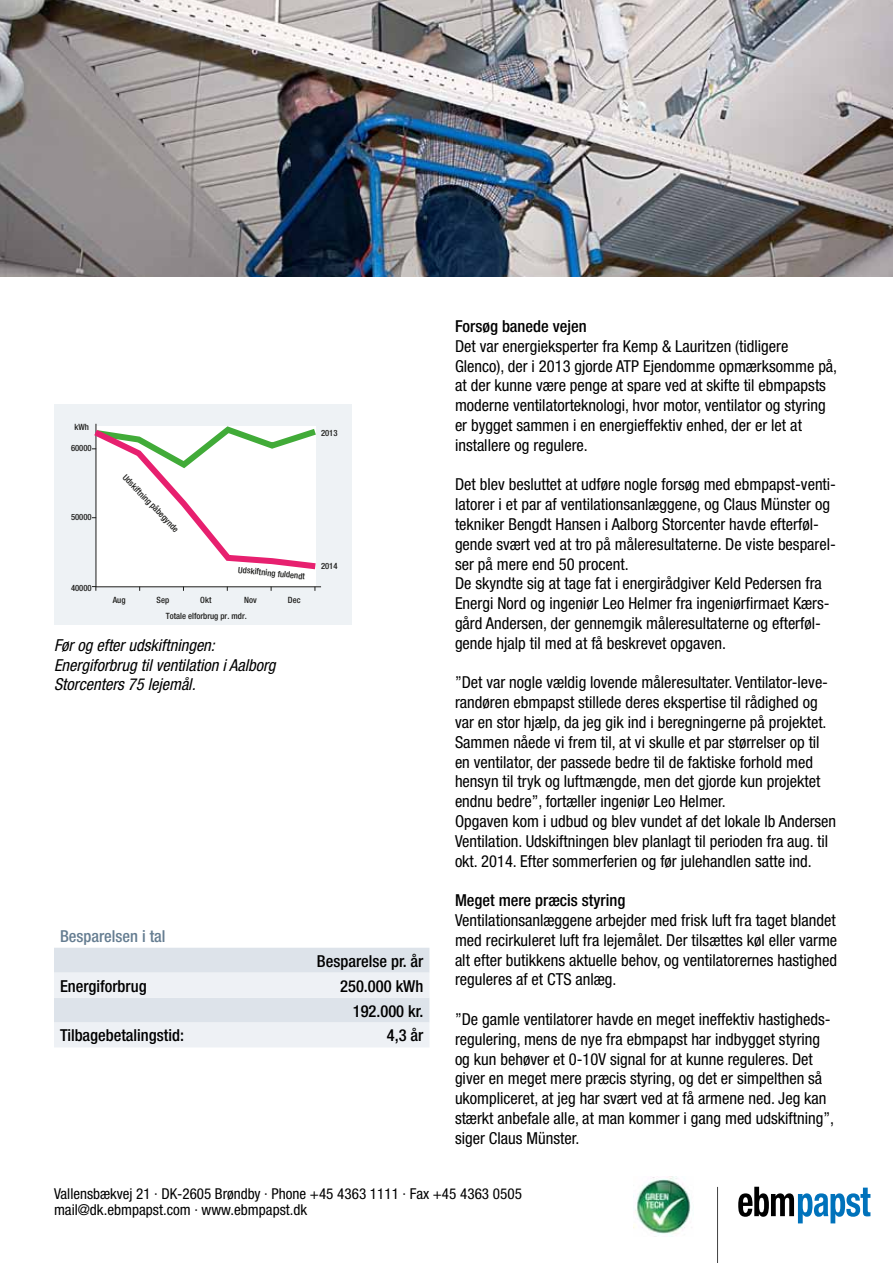
<style>
.page{position:relative;width:893px;height:1263px;background:#fff}
.page>*{position:absolute;margin:0;border:0;box-sizing:border-box;transform-origin:0 0}
.t1{font:condensed 16.5px/19.8px "Helvetica Neue";color:#000}
.t2{font:500 condensed 16.5px/24.9px "Helvetica Neue";color:#000;text-align:right}
.t3{font:italic condensed 16.5px/19.8px "Helvetica Neue";color:#000}
.t4{font:500 condensed 16.5px "Helvetica Neue";color:#657d91}
.t5{font:condensed 15px/16.5px "Helvetica Neue";color:#000}
.t6{font:500 condensed 8.7px "Helvetica Neue";color:#1d1d1b}
</style>
<div class="page">
<div style="left:54px;top:404px;width:298px;height:220px;background:#eef2f5"></div>
<div style="left:96px;top:426px;width:219px;height:161px;background:#fff"></div>
<hr style="left:96px;top:424px;width:1px;height:163px;background:#1d1d1b">
<hr style="left:96px;top:586px;width:225px;height:1px;background:#1d1d1b">
<svg style="left:92px;top:586px;width:5px;height:5px"></svg>
<svg style="left:92px;top:423px;width:224px;height:150px"></svg>
<img style="left:0;top:0;width:893px;height:276px">
<svg style="left:738px;top:1187px;width:132px;height:36px"></svg>
<hr style="left:717px;top:1187px;width:1px;height:76px;background:#000">
<img style="left:634px;top:1177px;width:57px;height:57px">
<svg style="left:54px;top:948px;width:375px;height:99px;background:#e5eaef"></svg>
<p class="t6" style="left:74px;top:421px;width:16px">kWh</p>
<p class="t6" style="left:71px;top:443px;width:22px">60000</p>
<p class="t6" style="left:71px;top:512px;width:22px">50000</p>
<p class="t6" style="left:71px;top:582px;width:22px">40000</p>
<p class="t6" style="left:128px;top:472px;width:78px;rotate:46deg">Udskiftning påbegynde</p>
<p class="t6" style="left:239px;top:564px;width:68px;rotate:6deg">Udskiftning fuldendt</p>
<p class="t6" style="left:113px;top:594px;width:14px">Aug</p>
<p class="t6" style="left:157px;top:594px;width:14px">Sep</p>
<p class="t6" style="left:200px;top:594px;width:13px">Okt</p>
<p class="t6" style="left:244px;top:594px;width:14px">Nov</p>
<p class="t6" style="left:288px;top:594px;width:14px">Dec</p>
<p class="t6" style="left:166px;top:611px;width:82px">Totale elforbrug pr. mdr.</p>
<p class="t3" style="left:54px;top:635px;width:223px">Før og efter udskiftningen:<br>Energiforbrug til ventilation i Aalborg<br>Storcenters 75 lejemål.</p>
<p class="t6" style="left:321px;top:428px;width:18px">2013</p>
<p class="t6" style="left:321px;top:561px;width:18px">2014</p>
<p class="t4" style="left:60px;top:926px;width:107px">Besparelsen i tal</p>
<p class="t2" style="left:317px;top:948px;width:108px">Besparelse pr. år</p>
<p class="t2" style="left:60px;top:973px;width:88px">Energiforbrug</p>
<p class="t2" style="left:340px;top:973px;width:85px">250.000 kWh<br>192.000 kr.</p>
<p class="t2" style="left:60px;top:1023px;width:125px">Tilbagebetalingstid:</p>
<p class="t2" style="left:387px;top:1023px;width:38px">4,3 år</p>
<p class="t2" style="left:455px;top:313px;width:133px">Forsøg banede vejen</p>
<p class="t1" style="left:455px;top:336px;width:384px">Det var energieksperter fra Kemp &amp; Lauritzen (tidligere Glenco), der i 2013 gjorde ATP Ejendomme opmærksomme på, at der kunne være penge at spare ved at skifte til ebmpapsts moderne ventilatorteknologi, hvor motor, ventilator og styring er bygget sammen i en energieffektiv enhed, der er let at installere og regulere.</p>
<p class="t1" style="left:455px;top:474px;width:383px">Det blev besluttet at udføre nogle forsøg med ebmpapst-venti&shy;latorer i et par af ventilationsanlæggene, og Claus Münster og tekniker Bengdt Hansen i Aalborg Storcenter havde efterføl&shy;gende svært ved at tro på måleresultaterne. De viste besparel&shy;ser på mere end 50 procent.<br>De skyndte sig at tage fat i energirådgiver Keld Pedersen fra Energi Nord og ingeniør Leo Helmer fra ingeniørfirmaet Kærs&shy;gård Andersen, der gennemgik måleresultaterne og efterføl&shy;gende hjalp til med at få beskrevet opgaven.</p>
<p class="t1" style="left:455px;top:672px;width:383px">”Det var nogle vældig lovende måleresultater. Ventilator-leve&shy;randøren ebmpapst stillede deres ekspertise til rådighed og var en stor hjælp, da jeg gik ind i beregningerne på projektet.<br>Sammen nåede vi frem til, at vi skulle et par størrelser op til en ventilator, der passede bedre til de faktiske forhold med hensyn til tryk og luftmængde, men det gjorde kun projektet endnu bedre”, fortæller ingeniør Leo Helmer.<br>Opgaven kom i udbud og blev vundet af det lokale Ib Andersen Ventilation. Udskiftningen blev planlagt til perioden fra aug. til okt. 2014. Efter sommerferien og før julehandlen satte ind.</p>
<p class="t2" style="left:455px;top:888px;width:172px">Meget mere præcis styring</p>
<p class="t1" style="left:455px;top:910px;width:384px;text-align:justify">Ventilationsanlæggene arbejder med frisk luft fra taget blandet med recirkuleret luft fra lejemålet. Der tilsættes køl eller varme alt efter butikkens aktuelle behov, og ventilatorernes hastighed reguleres af et CTS anlæg.</p>
<p class="t1" style="left:455px;top:1009px;width:381px">”De gamle ventilatorer havde en meget ineffektiv hastigheds&shy;regulering, mens de nye fra ebmpapst har indbygget styring og kun behøver et 0-10V signal for at kunne reguleres. Det giver en meget mere præcis styring, og det er simpelthen så ukompliceret, at jeg har svært ved at få armene ned. Jeg kan stærkt anbefale alle, at man kommer i gang med udskiftning”, siger Claus Münster.</p>
<p class="t5" style="left:54px;top:1185px;width:469px">Vallensbækvej 21 · DK-2605 Brøndby · Phone +45 4363 1111 · Fax +45 4363 0505 mail@dk.ebmpapst.com · www.ebmpapst.dk</p>
</div>
